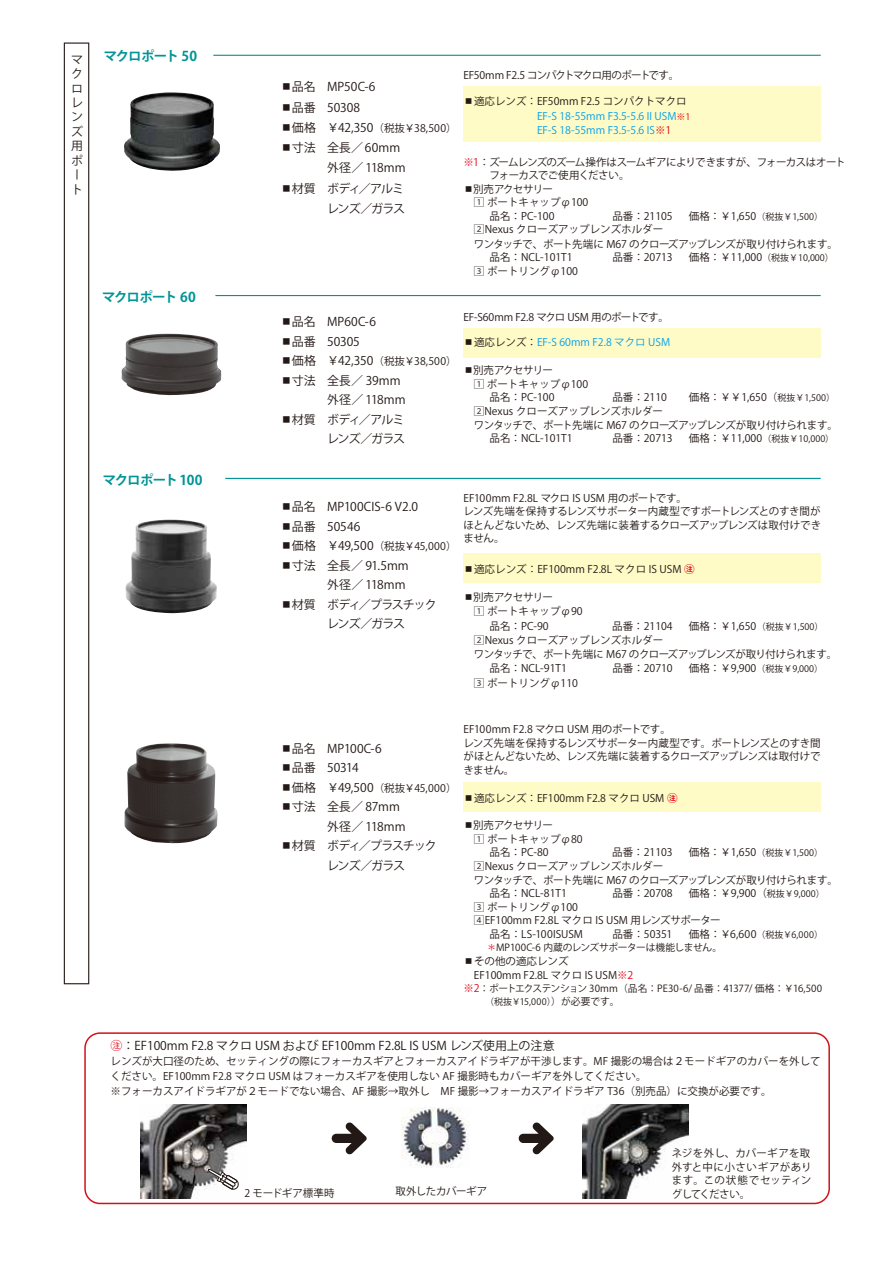
<style>
.page{position:relative;width:893px;height:1263px;background:#fff}
.page>*{position:absolute;margin:0;border:0;box-sizing:border-box;transform-origin:0 0}
.t1{font:700 13.5px "Koz Go Pr 6 N";letter-spacing:-.055em;color:#009495}
.t2{font:12px/14.4px "Koz Go Pr 6 N";color:#221815}
.t3{font:12px/19.5px "Koz Go Pr 6 N";letter-spacing:-.05em;color:#221815}
.t4{font:12px/19.5px "Koz Go Pr 6 N";letter-spacing:-.02em;color:#221815}
.t5{font:10.5px/13.5px "Koz Go Pr 6 N";color:#221815}
.t6{font:10.5px "Koz Go Pr 6 N";letter-spacing:-.055em;color:#221815}
.t7{font:10.5px/14.2px "Koz Go Pr 6 N";color:#00a0e9}
.t8{font:10.5px/13.5px "Koz Go Pr 6 N";letter-spacing:-.02em;color:#221815}
.t9{font:10.5px/13.5px "Koz Go Pr 6 N";letter-spacing:-.025em;color:#221815}
.t10{font:10.5px "Koz Go Pr 6 N";letter-spacing:-.075em;color:#221815}
.t11{font:10.5px/13.5px "Koz Go Pr 6 N";letter-spacing:-.065em;color:#221815}
.t12{font:10.5px "Koz Go Pr 6 N";letter-spacing:-.035em;color:#221815}
.t13{font:10.5px "Koz Go Pr 6 N";letter-spacing:-.045em;color:#221815}
.t14{font:9.75px "Koz Go Pr 6 N";letter-spacing:-.025em;color:#221815}
.t15{font:9px "Koz Go Pr 6 N";color:#221815}
.s1{font-size:12px}
.s2{color:#221815}
.s3{font-size:9px;color:#e60012}
.s4{color:#e60012}
.s5{font-size:10.5px}
.s6{font-size:9px}
.s7{font-weight:700;color:#e60012}
.s8{font-size:10.5px;color:#e60012}
.s9{font-size:9.75px}
</style>
<div class="page">
<img style="left:402px;top:1108px;width:68px;height:60px">
<img style="left:140px;top:1104px;width:107px;height:94px">
<img style="left:582px;top:1105px;width:107px;height:93px">
<img style="left:125px;top:519px;width:92px;height:94px">
<img style="left:122px;top:334px;width:99px;height:62px">
<img style="left:124px;top:92px;width:96px;height:79px">
<svg style="left:207px;top:1168px;width:33px;height:22px"></svg>
<div style="left:84px;top:1032px;width:746px;height:172px;border:2px solid #d0121b;border-radius:15px"></div>
<svg style="left:332px;top:1122px;width:35px;height:33px"></svg>
<svg style="left:519px;top:1122px;width:35px;height:33px"></svg>
<svg style="left:64px;top:43px;width:25px;height:941px"></svg>
<hr style="left:225px;top:478px;width:596px;height:1px;background:#009495">
<div style="left:463px;top:553px;width:358px;height:30px;background:#fffbc7"></div>
<div style="left:463px;top:328px;width:358px;height:29px;background:#fffbc7"></div>
<hr style="left:215px;top:295px;width:606px;height:1px;background:#009495">
<div style="left:463px;top:87px;width:358px;height:55px;background:#fffbc7"></div>
<hr style="left:213px;top:55px;width:608px;height:1px;background:#009495">
<img style="left:124px;top:743px;width:94px;height:101px">
<div style="left:463px;top:782px;width:358px;height:30px;background:#fffbc7"></div>
<p class="t2" style="left:71px;top:53px;width:13px">マクロレンズ用ポート</p>
<p class="t1" style="left:104px;top:48px;width:95px">マクロポート 50</p>
<p class="t1" style="left:102px;top:290px;width:95px">マクロポート 60</p>
<p class="t1" style="left:103px;top:472px;width:101px">マクロポート 100</p>
<p class="t2" style="left:281px;top:80px;width:37px">■品名</p>
<p class="t2" style="left:281px;top:100px;width:37px">■品番</p>
<p class="t2" style="left:281px;top:121px;width:37px">■価格</p>
<p class="t2" style="left:281px;top:141px;width:37px">■寸法</p>
<p class="t2" style="left:281px;top:181px;width:37px">■材質</p>
<p class="t2" style="left:327px;top:77px;width:50px;line-height:20.2px">MP50C-6<br>50308</p>
<p class="t5" style="left:327px;top:122px;width:131px"><span class="s1">￥42,350</span>（税抜￥38,500）</p>
<p class="t3" style="left:327px;top:138px;width:80px;line-height:20.2px">全長／ 60mm外径／ 118mmボディ／アルミレンズ／ガラス</p>
<p class="t2" style="left:281px;top:315px;width:37px">■品名</p>
<p class="t2" style="left:281px;top:334px;width:37px">■品番</p>
<p class="t2" style="left:281px;top:354px;width:37px">■価格</p>
<p class="t2" style="left:281px;top:373px;width:37px">■寸法</p>
<p class="t2" style="left:281px;top:412px;width:37px">■材質</p>
<p class="t2" style="left:327px;top:312px;width:50px;line-height:19.5px">MP60C-6<br>50305</p>
<p class="t5" style="left:327px;top:355px;width:131px"><span class="s1">￥42,350</span>（税抜￥38,500）</p>
<p class="t3" style="left:327px;top:371px;width:80px">全長／ 39mm外径／ 118mmボディ／アルミレンズ／ガラス</p>
<p class="t10" style="left:463px;top:70px;width:217px">EF50mm F2.5 コンパクトマクロ用のポートです。</p>
<p class="t7" style="left:463px;top:95px;width:229px"><span class="s2">■適応レンズ：EF50mm F2.5 コンパクトマクロ</span>　　　　　　　EF-S 18-55mm F3.5-5.6 II USM<span class="s3">※1</span>　　　　　　　EF-S 18-55mm F3.5-5.6 IS<span class="s4">※1</span></p>
<p class="t11" style="left:490px;top:155px;width:358px;text-indent:-26px"><span class="s4">※1</span>：ズームレンズのズーム操作はスームギアによりできますが、フォーカスはオートフォーカスでご使用ください。</p>
<p class="t10" style="left:463px;top:183px;width:91px">■別売アクセサリー</p>
<p class="t5" style="left:474px;top:196px;width:116px">1 ポートキャップφ100</p>
<p class="t5" style="left:490px;top:209px;width:66px">品名：PC-100</p>
<p class="t5" style="left:612px;top:209px;width:62px">品番：21105</p>
<p class="t15" style="left:689px;top:211px;width:136px"><span class="s5">価格：￥1,650</span>（税抜￥1,500）</p>
<p class="t5" style="left:474px;top:223px;width:191px">2Nexus クローズアップレンズホルダー</p>
<p class="t6" style="left:474px;top:238px;width:366px">ワンタッチで、ポート先端に M67 のクローズアップレンズが取り付けられます。</p>
<p class="t5" style="left:490px;top:251px;width:85px">品名：NCL-101T1</p>
<p class="t5" style="left:612px;top:251px;width:62px">品番：20713</p>
<p class="t15" style="left:689px;top:253px;width:147px"><span class="s5">価格：￥11,000</span>（税抜￥10,000）</p>
<p class="t5" style="left:474px;top:264px;width:106px">3 ポートリングφ100</p>
<p class="t12" style="left:463px;top:311px;width:207px">EF-S60mm F2.8 マクロ USM 用のポートです。</p>
<p class="t7" style="left:463px;top:336px;width:208px"><span class="s2">■適応レンズ：</span>EF-S 60mm F2.8 マクロ USM</p>
<p class="t10" style="left:463px;top:364px;width:91px">■別売アクセサリー</p>
<p class="t5" style="left:474px;top:377px;width:116px">1 ポートキャップφ100</p>
<p class="t5" style="left:490px;top:391px;width:66px">品名：PC-100</p>
<p class="t5" style="left:612px;top:391px;width:56px">品番：2110</p>
<p class="t5" style="left:689px;top:391px;width:148px">価格：￥￥1,650（<span class="s6">税抜￥1,500）</span></p>
<p class="t5" style="left:474px;top:404px;width:191px">2Nexus クローズアップレンズホルダー</p>
<p class="t6" style="left:474px;top:419px;width:366px">ワンタッチで、ポート先端に M67 のクローズアップレンズが取り付けられます。</p>
<p class="t5" style="left:490px;top:432px;width:85px">品名：NCL-101T1</p>
<p class="t5" style="left:612px;top:432px;width:62px">品番：20713</p>
<p class="t15" style="left:689px;top:434px;width:147px"><span class="s5">価格：￥11,000</span> （税抜￥10,000）</p>
<p class="t2" style="left:281px;top:500px;width:37px">■品名</p>
<p class="t2" style="left:281px;top:519px;width:37px">■品番</p>
<p class="t2" style="left:281px;top:539px;width:37px">■価格</p>
<p class="t2" style="left:281px;top:558px;width:37px">■寸法</p>
<p class="t2" style="left:281px;top:597px;width:37px">■材質</p>
<p class="t2" style="left:327px;top:497px;width:92px;line-height:19.5px">MP100CIS-6 V2.0<br>50546</p>
<p class="t5" style="left:327px;top:540px;width:131px"><span class="s1">￥49,500</span>（税抜￥45,000）</p>
<p class="t3" style="left:327px;top:556px;width:111px">全長／ 91.5mm<br>外径／ 118mm<br>ボディ／プラスチックレンズ／ガラス</p>
<p class="t2" style="left:281px;top:741px;width:37px">■品名</p>
<p class="t2" style="left:281px;top:761px;width:37px">■品番</p>
<p class="t2" style="left:281px;top:780px;width:37px">■価格</p>
<p class="t2" style="left:281px;top:800px;width:37px">■寸法</p>
<p class="t2" style="left:281px;top:839px;width:37px">■材質</p>
<p class="t4" style="left:327px;top:739px;width:56px">MP100C-6<br>50314</p>
<p class="t5" style="left:327px;top:781px;width:131px"><span class="s1">￥49,500</span>（税抜￥45,000）</p>
<p class="t3" style="left:327px;top:797px;width:111px">全長／ 87mm<br>外径／ 118mm<br>ボディ／プラスチックレンズ／ガラス</p>
<p class="t8" style="left:463px;top:491px;width:359px">EF100mm F2.8L マクロ IS USM 用のポートです。<br>レンズ先端を保持するレンズサポーター内蔵型ですポートレンズとのすき間がほとんどないため、レンズ先端に装着するクローズアップレンズは取付けできません。</p>
<p class="t5" style="left:463px;top:562px;width:233px">■適応レンズ：EF100mm F2.8L マクロ IS USM <span class="s7">㊟</span></p>
<p class="t10" style="left:463px;top:591px;width:91px">■別売アクセサリー</p>
<p class="t5" style="left:474px;top:605px;width:110px">1 ポートキャップφ90</p>
<p class="t5" style="left:489px;top:619px;width:61px">品名：PC-90</p>
<p class="t5" style="left:612px;top:619px;width:62px">品番：21104</p>
<p class="t15" style="left:689px;top:621px;width:136px"><span class="s5">価格：￥1,650</span> （税抜￥1,500）</p>
<p class="t5" style="left:474px;top:633px;width:191px">2Nexus クローズアップレンズホルダー</p>
<p class="t6" style="left:474px;top:648px;width:365px">ワンタッチで、ポート先端に M67 のクローズアップレンズが取り付けられます。</p>
<p class="t5" style="left:490px;top:662px;width:79px">品名：NCL-91T1</p>
<p class="t5" style="left:612px;top:662px;width:62px">品番：20710</p>
<p class="t15" style="left:689px;top:664px;width:136px"><span class="s5">価格：￥9,900</span>（税抜￥9,000）</p>
<p class="t5" style="left:474px;top:676px;width:106px">3 ポートリングφ110</p>
<p class="t9" style="left:463px;top:723px;width:359px">EF100mm F2.8 マクロ USM 用のポートです。<br>レンズ先端を保持するレンズサポーター内蔵型です。ポートレンズとのすき間がほとんどないため、レンズ先端に装着するクローズアップレンズは取付けできません。</p>
<p class="t5" style="left:463px;top:792px;width:216px">■適応レンズ：EF100mm F2.8 マクロ USM <span class="s7">㊟</span></p>
<p class="t10" style="left:463px;top:819px;width:91px">■別売アクセサリー</p>
<p class="t5" style="left:474px;top:832px;width:110px">1 ポートキャップφ80</p>
<p class="t5" style="left:489px;top:846px;width:61px">品名：PC-80</p>
<p class="t5" style="left:612px;top:846px;width:62px">品番：21103</p>
<p class="t15" style="left:689px;top:848px;width:136px"><span class="s5">価格：￥1,650</span>（税抜￥1,500）</p>
<p class="t5" style="left:474px;top:859px;width:191px">2Nexus クローズアップレンズホルダー</p>
<p class="t6" style="left:474px;top:874px;width:366px">ワンタッチで、ポート先端に M67 のクローズアップレンズが取り付けられます。</p>
<p class="t5" style="left:490px;top:887px;width:79px">品名：NCL-81T1</p>
<p class="t5" style="left:612px;top:887px;width:62px">品番：20708</p>
<p class="t5" style="left:689px;top:887px;width:137px">価格：￥9,900（<span class="s6">税抜￥9,000）</span></p>
<p class="t5" style="left:474px;top:900px;width:106px">3 ポートリングφ100</p>
<p class="t5" style="left:474px;top:914px;width:248px">4EF100mm F2.8L マクロ IS USM 用レンズサポーター</p>
<p class="t5" style="left:489px;top:927px;width:95px">品名：LS-100ISUSM</p>
<p class="t5" style="left:612px;top:927px;width:61px">品番：50351</p>
<p class="t15" style="left:689px;top:929px;width:136px"><span class="s5">価格：￥6,600</span>（税抜￥6,000）</p>
<p class="t14" style="left:463px;top:942px;width:260px"><span class="s5">　　</span> <span class="s4">＊</span>MP100C-6 内蔵のレンズサポーターは機能しません。</p>
<p class="t5" style="left:474px;top:954px;width:161px;line-height:14.2px;text-indent:-10px">■その他の適応レンズ<br>EF100mm F2.8L マクロ IS USM<span class="s4">※2</span></p>
<p class="t14" style="left:463px;top:982px;width:360px"><span class="s8">※2</span>：ポートエクステンション 30mm（品名：PE30-6/ 品番：41377/ 価格：￥16,500</p>
<p class="t15" style="left:485px;top:997px;width:136px">（税抜￥15,000）<span class="s9">）が必要です。</span></p>
<p class="t2" style="left:111px;top:1039px;width:446px"><span class="s4">㊟</span>：EF100mm F2.8 マクロ USM および EF100mm F2.8L IS USM レンズ使用上の注意</p>
<p class="t5" style="left:111px;top:1054px;width:712px;line-height:15px">レンズが大口径のため、セッティングの際にフォーカスギアとフォーカスアイドラギアが干渉します。MF 撮影の場合は２モードギアのカバーを外してください。EF100mm F2.8 マクロ USM はフォーカスギアを使用しない AF 撮影時もカバーギアを外してください。<br>※フォーカスアイドラギアが２モードでない場合、AF 撮影→取外し　MF 撮影→フォーカスアイドラギア T36（別売品）に交換が必要です。</p>
<p class="t8" style="left:244px;top:1186px;width:92px">2 モードギア標準時</p>
<p class="t13" style="left:395px;top:1185px;width:93px">取外したカバーギア</p>
<p class="t5" style="left:672px;top:1147px;width:141px;text-align:justify">ネジを外し、カバーギアを取外すと中に小さいギアがあります。この状態でセッティングしてください。</p>
</div>
